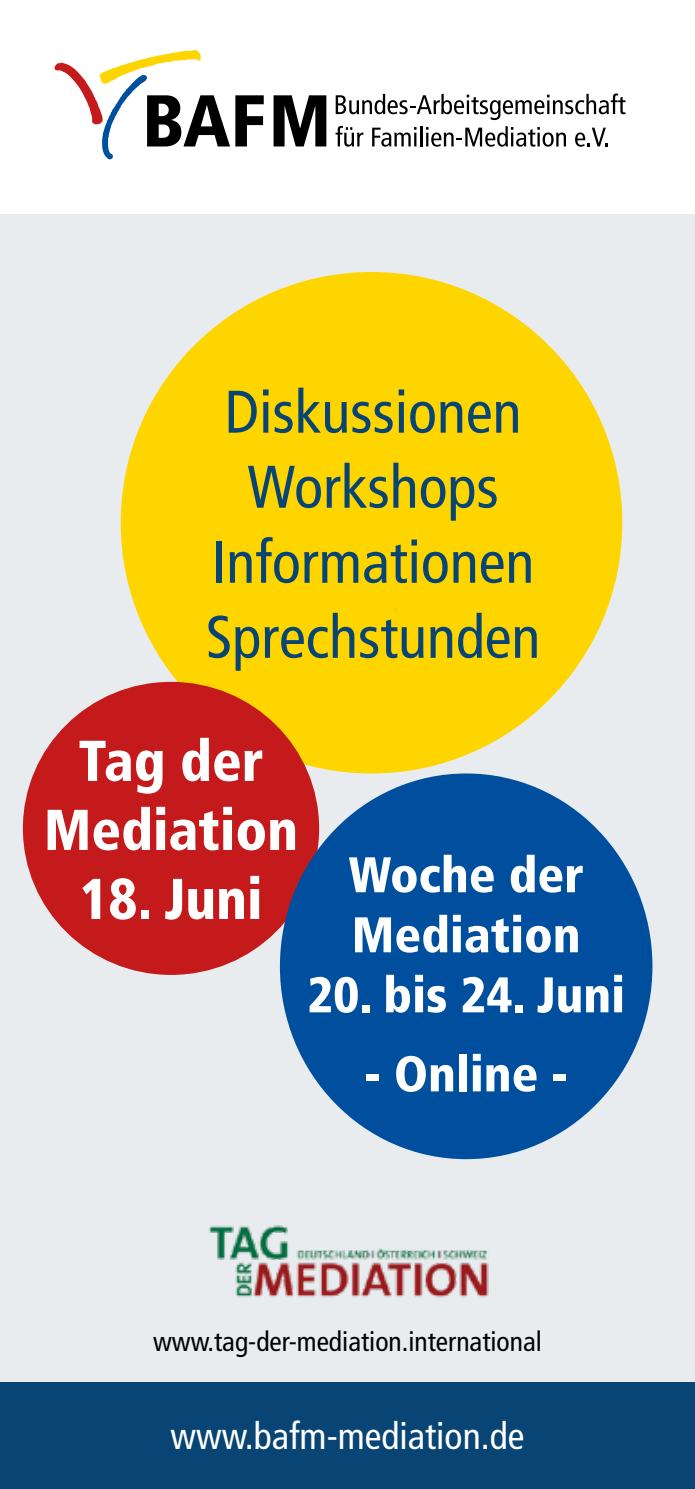
<style>
.page{position:relative;width:695px;height:1489px;background:#fff}
.page>*{position:absolute;margin:0;border:0;box-sizing:border-box;transform-origin:0 0}
.t1{font:condensed 60px/75px "Frutiger LT Std";color:#084474;text-align:center}
.t2{font:900 condensed 57.5px/69px "Frutiger LT Std";color:#fff;text-align:center}
.t3{font:900 condensed 50px/60px "Frutiger LT Std";color:#fff}
.t4{font:condensed 37.5px "Frutiger LT Std";color:#fff}
.t5{font:condensed 27.5px "Frutiger LT Std";color:#000}
</style>
<div class="page">
<div style="left:0;top:214px;width:694px;height:1182px;background:#e8ecef"></div>
<svg style="left:54px;top:50px;width:210px;height:109px"></svg>
<svg style="left:273px;top:95px;width:53px;height:51px"></svg>
<svg style="left:335px;top:93px;width:290px;height:27px"></svg>
<svg style="left:335px;top:126px;width:28px;height:21px"></svg>
<svg style="left:372px;top:127px;width:44px;height:20px"></svg>
<hr style="left:420px;top:126px;width:2px;height:20px;background:#000">
<svg style="left:426px;top:126px;width:140px;height:21px"></svg>
<svg style="left:575px;top:128px;width:32px;height:19px"></svg>
<div style="left:0;top:1382px;width:694px;height:106px;background:#084474"></div>
<div style="left:121px;top:272px;width:501px;height:501px;background:#ffd500;border-radius:50%"></div>
<div style="left:23px;top:681px;width:296px;height:293px;background:#c51a1b;border-radius:50%"></div>
<div style="left:280px;top:773px;width:372px;height:386px;background:#004f9f;border-radius:50%"></div>
<img style="left:209px;top:1225px;width:280px;height:73px">
<p class="t1" style="left:206px;top:375px;width:336px">Diskussionen<br>Workshops<br>Informationen<br>Sprechstunden</p>
<p class="t2" style="left:44px;top:726px;width:256px">Tag der<br>Mediation</p>
<p class="t2" style="left:80px;top:864px;width:184px">18. Juni</p>
<p class="t3" style="left:348px;top:844px;width:236px">Woche der<br>Mediation</p>
<p class="t3" style="left:307px;top:964px;width:319px">20. bis 24. Juni</p>
<p class="t3" style="left:364px;top:1043px;width:205px">- Online -</p>
<p class="t5" style="left:153px;top:1325px;width:390px">www.tag-der-mediation.international</p>
<p class="t4" style="left:170px;top:1414px;width:355px">www.bafm-mediation.de</p>
</div>
